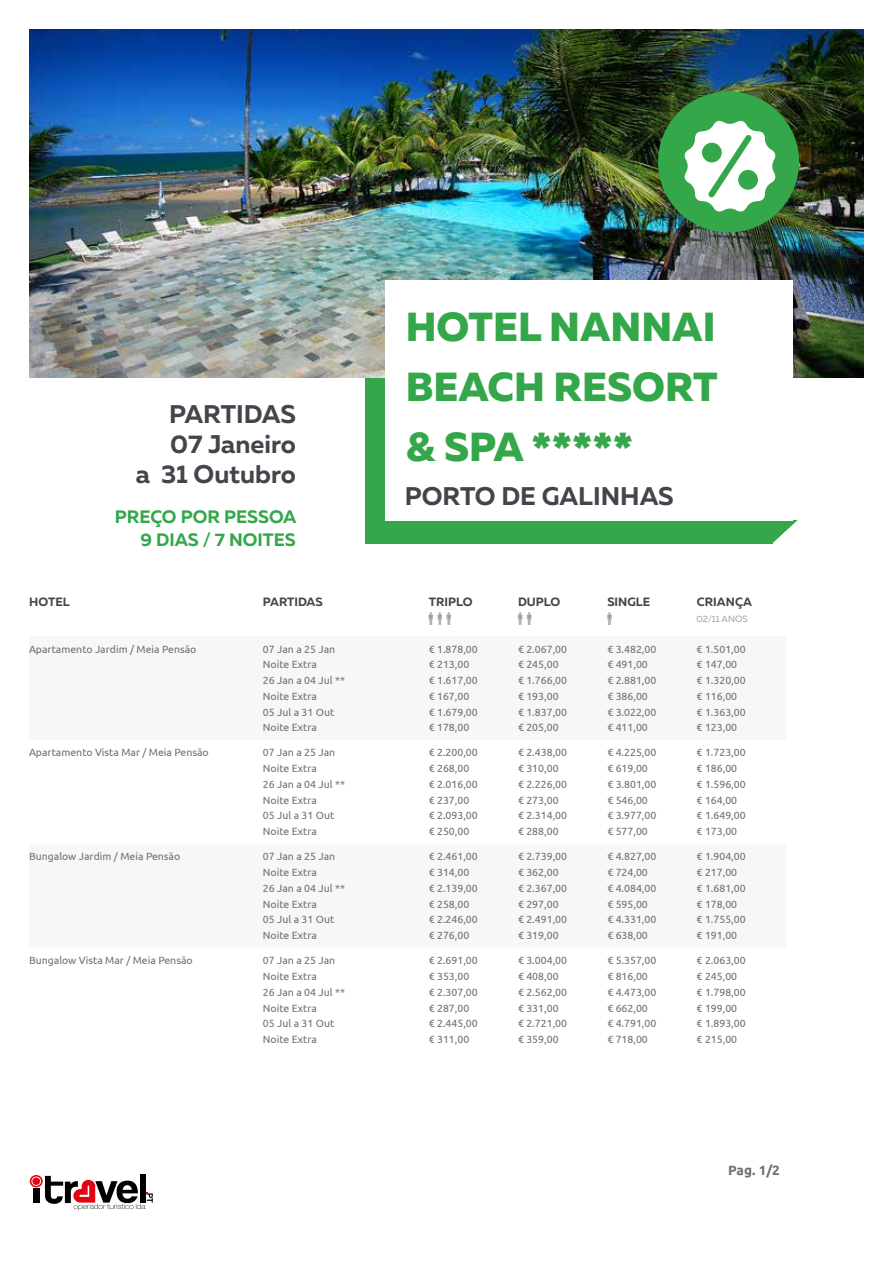
<style>
.page{position:relative;width:893px;height:1263px;background:#fff}
.page>*{position:absolute;margin:0;border:0;box-sizing:border-box;transform-origin:0 0}
.t1{font:800 40.5px/60px "Muller";color:#34a74a;text-align:justify}
.t2{font:700 25.5px/30px "Muller";color:#47424b;text-align:right}
.t3{font:700 18px/22.5px "Muller";color:#34a74a;text-align:right}
.t4{font:700 13.5px "Ubuntu";color:#6f6f6f}
.t5{font:700 12px "Muller";color:#47424b}
.t6{font:10.5px/15.8px "Ubuntu";color:#6f6f6f}
.t7{font:9px "Muller Regular 3";color:#9d9d9c}
</style>
<div class="page">
<img style="left:30px;top:30px;width:833px;height:348px">
<div style="left:140px;top:1174px;width:5px;height:28px;background:#000"></div>
<svg style="left:30px;top:1175px;width:123px;height:35px"></svg>
<div style="left:365px;top:378px;width:407px;height:165px;background:#34a74a"></div>
<svg style="left:772px;top:520px;width:26px;height:23px"></svg>
<div style="left:386px;top:280px;width:407px;height:240px;background:#fff"></div>
<div style="left:658px;top:91px;width:141px;height:141px;background:#34a74a;border-radius:50%"></div>
<svg style="left:684px;top:120px;width:92px;height:92px"></svg>
<h2 class="t2" style="left:136px;top:399px;width:162px">PARTIDAS<br>07 Janeiro<br>a 31 Outubro</h2>
<h3 class="t3" style="left:115px;top:505px;width:183px">PREÇO POR PESSOA<br>9 DIAS / 7 NOITES</h3>
<h1 class="t1" style="left:406px;top:297px;width:313px">HOTEL NANNAI BEACH RESORT &amp; SPA *****</h1>
<h2 class="t2" style="left:405px;top:481px;width:270px">PORTO DE GALINHAS</h2>
<p class="t5" style="left:29px;top:594px;width:42px">HOTEL</p>
<p class="t5" style="left:263px;top:594px;width:61px">PARTIDAS</p>
<p class="t5" style="left:429px;top:594px;width:45px">TRIPLO</p>
<p class="t5" style="left:518px;top:594px;width:44px">DUPLO</p>
<p class="t5" style="left:607px;top:594px;width:44px">SINGLE</p>
<p class="t5" style="left:697px;top:594px;width:57px">CRIANÇA</p>
<p class="t7" style="left:697px;top:614px;width:53px">02/11 ANOS</p>
<p class="t6" style="left:29px;top:640px;width:169px">Apartamento Jardim / Meia Pensão</p>
<p class="t6" style="left:263px;top:640px;width:84px">07 Jan a 25 Jan<br>Noite Extra<br>26 Jan a 04 Jul **<br>Noite Extra<br>05 Jul a 31 Out<br>Noite Extra</p>
<p class="t6" style="left:429px;top:640px;width:51px">€ 1.878,00 € 213,00 € 1.617,00 € 167,00 € 1.679,00 € 178,00</p>
<p class="t6" style="left:518px;top:640px;width:51px">€ 2.067,00 € 245,00 € 1.766,00 € 193,00 € 1.837,00 € 205,00</p>
<p class="t6" style="left:607px;top:640px;width:51px">€ 3.482,00 € 491,00 € 2.881,00 € 386,00 € 3.022,00 € 411,00</p>
<p class="t6" style="left:697px;top:640px;width:51px">€ 1.501,00 € 147,00 € 1.320,00 € 116,00 € 1.363,00 € 123,00</p>
<p class="t6" style="left:29px;top:744px;width:181px">Apartamento Vista Mar / Meia Pensão</p>
<p class="t6" style="left:263px;top:744px;width:84px">07 Jan a 25 Jan<br>Noite Extra<br>26 Jan a 04 Jul **<br>Noite Extra<br>05 Jul a 31 Out<br>Noite Extra</p>
<p class="t6" style="left:429px;top:744px;width:51px">€ 2.200,00 € 268,00 € 2.016,00 € 237,00 € 2.093,00 € 250,00</p>
<p class="t6" style="left:518px;top:744px;width:51px">€ 2.438,00 € 310,00 € 2.226,00 € 273,00 € 2.314,00 € 288,00</p>
<p class="t6" style="left:607px;top:744px;width:51px">€ 4.225,00 € 619,00 € 3.801,00 € 546,00 € 3.977,00 € 577,00</p>
<p class="t6" style="left:697px;top:744px;width:51px">€ 1.723,00 € 186,00 € 1.596,00 € 164,00 € 1.649,00 € 173,00</p>
<p class="t6" style="left:29px;top:848px;width:153px">Bungalow Jardim / Meia Pensão</p>
<p class="t6" style="left:263px;top:848px;width:84px">07 Jan a 25 Jan<br>Noite Extra<br>26 Jan a 04 Jul **<br>Noite Extra<br>05 Jul a 31 Out<br>Noite Extra</p>
<p class="t6" style="left:429px;top:848px;width:51px">€ 2.461,00 € 314,00 € 2.139,00 € 258,00 € 2.246,00 € 276,00</p>
<p class="t6" style="left:518px;top:848px;width:51px">€ 2.739,00 € 362,00 € 2.367,00 € 297,00 € 2.491,00 € 319,00</p>
<p class="t6" style="left:607px;top:848px;width:51px">€ 4.827,00 € 724,00 € 4.084,00 € 595,00 € 4.331,00 € 638,00</p>
<p class="t6" style="left:697px;top:848px;width:51px">€ 1.904,00 € 217,00 € 1.681,00 € 178,00 € 1.755,00 € 191,00</p>
<p class="t6" style="left:29px;top:952px;width:165px">Bungalow Vista Mar / Meia Pensão</p>
<p class="t6" style="left:263px;top:952px;width:84px">07 Jan a 25 Jan<br>Noite Extra<br>26 Jan a 04 Jul **<br>Noite Extra<br>05 Jul a 31 Out<br>Noite Extra</p>
<p class="t6" style="left:429px;top:952px;width:51px">€ 2.691,00 € 353,00 € 2.307,00 € 287,00 € 2.445,00 € 311,00</p>
<p class="t6" style="left:518px;top:952px;width:51px">€ 3.004,00 € 408,00 € 2.562,00 € 331,00 € 2.721,00 € 359,00</p>
<p class="t6" style="left:607px;top:952px;width:51px">€ 5.357,00 € 816,00 € 4.473,00 € 662,00 € 4.791,00 € 718,00</p>
<p class="t6" style="left:697px;top:952px;width:51px">€ 2.063,00 € 245,00 € 1.798,00 € 199,00 € 1.893,00 € 215,00</p>
<p class="t4" style="left:728px;top:1161px;width:53px">Pag. 1/2</p>
</div>
